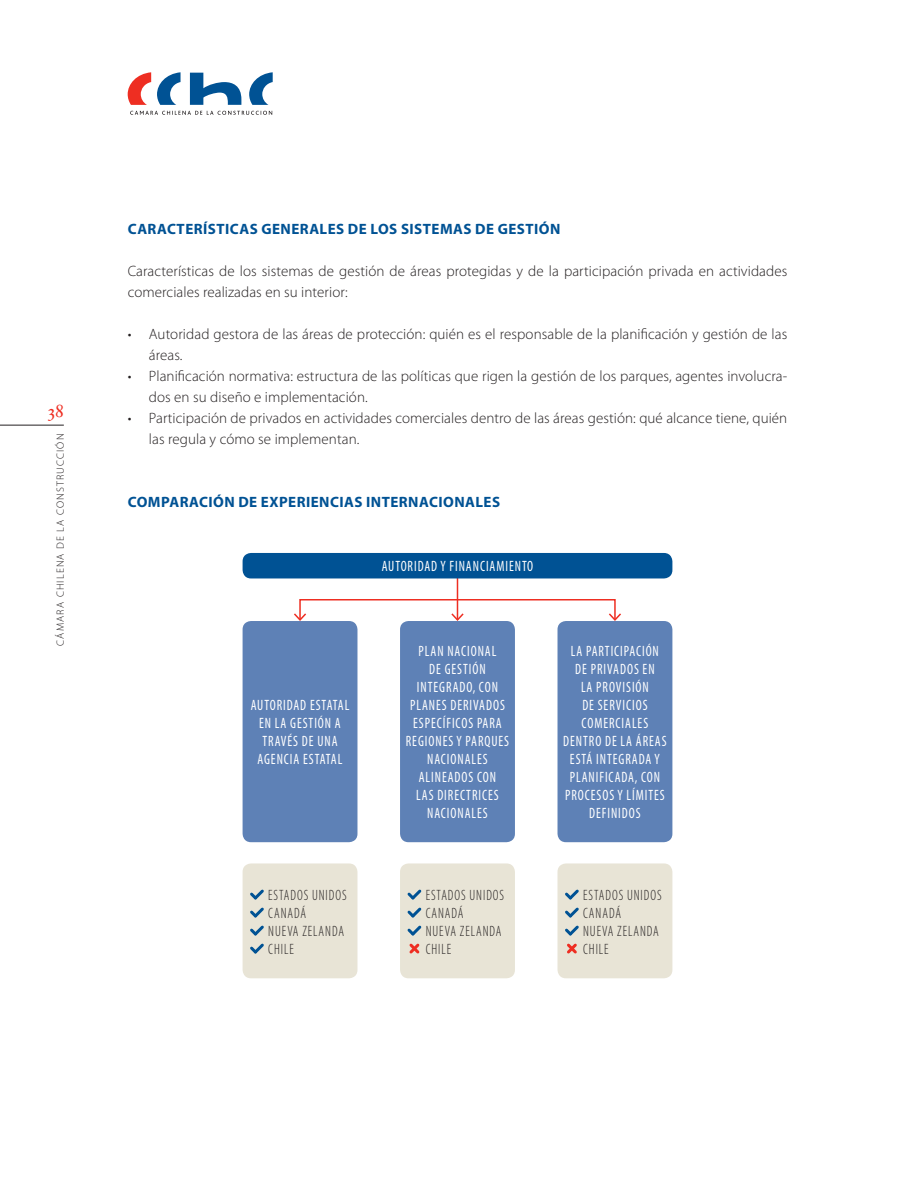
<style>
.page{position:relative;width:915px;height:1191px;background:#fff}
.page>*{position:absolute;margin:0;border:0;box-sizing:border-box;transform-origin:0 0}
.t1{font:18px "Hoefler Text";color:#ee2e22}
.t2{font:300 15px/21px "Myriad Pro";letter-spacing:.005em;color:#231f20}
.t3{font:condensed 15px/18px "Myriad Pro";letter-spacing:.07em;color:#fff;text-align:center;scale:.9 1}
.t4{font:300 condensed 15px/18px "Myriad Pro";letter-spacing:.07em;color:#231f20;scale:.9 1}
.t5{font:700 15px "Myriad Pro";letter-spacing:.03em;color:#005294}
.t6{font:300 10.5px "Myriad Pro";letter-spacing:.11em;color:#231f20}
</style>
<div class="page">
<svg style="left:190px;top:73px;width:51px;height:32px"></svg>
<svg style="left:249px;top:72px;width:23px;height:33px"></svg>
<svg style="left:157px;top:72px;width:23px;height:33px"></svg>
<svg style="left:128px;top:72px;width:23px;height:33px"></svg>
<svg style="left:130px;top:111px;width:142px;height:4px"></svg>
<hr style="left:0;top:425px;width:64px;height:1px;background:#231f20">
<hr style="left:456px;top:576px;width:2px;height:44px;background:#ee2e22">
<svg style="left:451px;top:612px;width:13px;height:9px"></svg>
<div style="left:242px;top:621px;width:115px;height:221px;background:#5e81b6;border-radius:9px"></div>
<div style="left:242px;top:553px;width:430px;height:25px;background:#005294;border-radius:9px"></div>
<div style="left:400px;top:621px;width:114px;height:221px;background:#5e81b6;border-radius:9px"></div>
<div style="left:557px;top:621px;width:115px;height:221px;background:#5e81b6;border-radius:9px"></div>
<div style="left:242px;top:863px;width:115px;height:115px;background:#e8e4d6;border-radius:9px"></div>
<div style="left:299px;top:599px;width:316px;height:21px;border:2px solid #ee2e22"></div>
<svg style="left:294px;top:612px;width:13px;height:9px"></svg>
<svg style="left:607px;top:612px;width:14px;height:9px"></svg>
<svg style="left:250px;top:889px;width:14px;height:65px"></svg>
<div style="left:400px;top:863px;width:114px;height:115px;background:#e8e4d6;border-radius:9px"></div>
<svg style="left:407px;top:889px;width:15px;height:65px"></svg>
<div style="left:557px;top:863px;width:115px;height:115px;background:#e8e4d6;border-radius:9px"></div>
<svg style="left:565px;top:889px;width:14px;height:65px"></svg>
<p class="t1" style="left:48px;top:400px;width:17px">38</p>
<p class="t6" style="left:54px;top:646px;width:214px;rotate:-90deg">CÁMARA CHILENA DE LA CONSTRUCCIÓN</p>
<p class="t5" style="left:128px;top:219px;width:434px">CARACTERÍSTICAS GENERALES DE LOS SISTEMAS DE GESTIÓN</p>
<p class="t2" style="left:128px;top:260px;width:661px">Características de los sistemas de gestión de áreas protegidas y de la participación privada en actividades comerciales realizadas en su interior:</p>
<p class="t2" style="left:149px;top:323px;width:639px;text-indent:-21px">• Autoridad gestora de las áreas de protección: quién es el responsable de la planificación y gestión de las áreas.</p>
<p class="t2" style="left:149px;top:365px;width:639px;text-indent:-21px">• Planificación normativa: estructura de las políticas que rigen la gestión de los parques, agentes involucra&shy;dos en su diseño e implementación.</p>
<p class="t2" style="left:149px;top:407px;width:639px;text-indent:-21px">• Participación de privados en actividades comerciales dentro de las áreas gestión: qué alcance tiene, quién las regula y cómo se implementan.</p>
<p class="t5" style="left:128px;top:492px;width:373px">COMPARACIÓN DE EXPERIENCIAS INTERNACIONALES</p>
<p class="t3" style="left:250px;top:696px;width:111px">AUTORIDAD ESTATAL<br>EN LA GESTIÓN A<br>TRAVÉS DE UNA<br>AGENCIA ESTATAL</p>
<p class="t3" style="left:381px;top:557px;width:170px">AUTORIDAD Y FINANCIAMIENTO</p>
<p class="t3" style="left:405px;top:642px;width:116px">PLAN NACIONAL<br>DE GESTIÓN<br>INTEGRADO, CON<br>PLANES DERIVADOS<br>ESPECÍFICOS PARA<br>REGIONES Y PARQUES<br>NACIONALES<br>ALINEADOS CON<br>LAS DIRECTRICES<br>NACIONALES</p>
<p class="t3" style="left:563px;top:642px;width:116px">LA PARTICIPACIÓN<br>DE PRIVADOS EN<br>LA PROVISIÓN<br>DE SERVICIOS<br>COMERCIALES<br>DENTRO DE LA ÁREAS<br>ESTÁ INTEGRADA Y<br>PLANIFICADA, CON<br>PROCESOS Y LÍMITES<br>DEFINIDOS</p>
<p class="t4" style="left:268px;top:885px;width:89px">ESTADOS UNIDOS<br>CANADÁ<br>NUEVA ZELANDA<br>CHILE</p>
<p class="t4" style="left:425px;top:885px;width:89px">ESTADOS UNIDOS<br>CANADÁ<br>NUEVA ZELANDA<br>CHILE</p>
<p class="t4" style="left:583px;top:885px;width:89px">ESTADOS UNIDOS<br>CANADÁ<br>NUEVA ZELANDA<br>CHILE</p>
</div>
